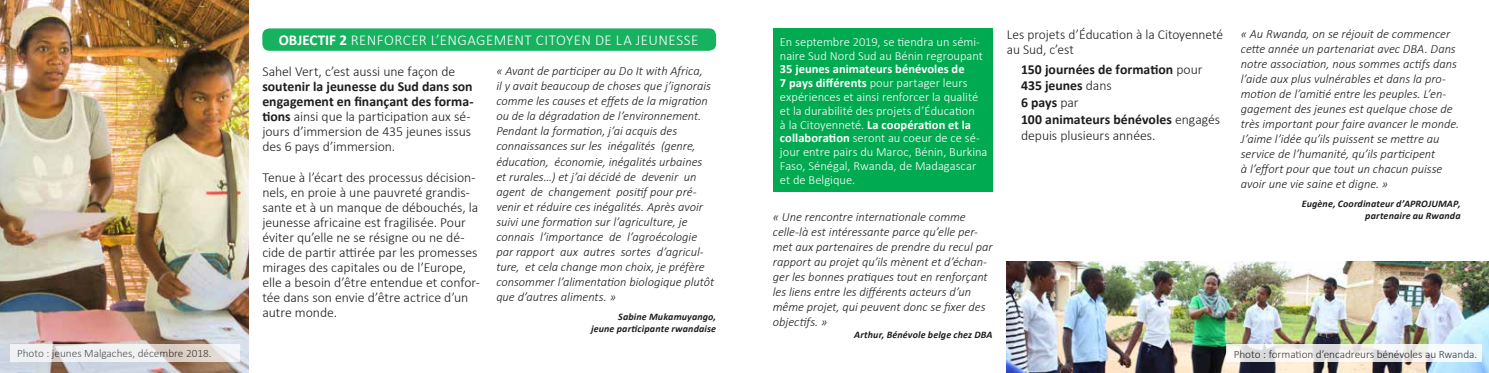
<style>
.page{position:relative;width:1489px;height:373px;background:#fff}
.page>*{position:absolute;margin:0;border:0;box-sizing:border-box;transform-origin:0 0}
.t1{font:300 15px "Calibri";letter-spacing:.025em;color:#fff}
.t2{font:300 13.75px/15px "Calibri";letter-spacing:-.005em;color:#1d1d1b}
.t3{font:700 13.75px "Calibri";color:#1d1d1b}
.t4{font:italic 300 12.5px/15px "Calibri";color:#1d1d1b}
.t5{font:300 12.5px/13.8px "Calibri";color:#fff}
.t6{font:300 11.25px "Calibri";color:#1d1d1b}
.t7{font:italic 700 10px/12px "Calibri";letter-spacing:.015em;color:#1d1d1b;text-align:right}
.s1{font-weight:700}
.s2{font-weight:300}
</style>
<div class="page">
<img style="left:0;top:0;width:248px;height:372px">
<img style="left:1006px;top:261px;width:482px;height:111px">
<svg style="left:10px;top:344px;width:229px;height:17px;fill:#eff1f2"></svg>
<div style="left:772px;top:28px;width:220px;height:163px;background:#00aa50"></div>
<svg style="left:1226px;top:344px;width:255px;height:17px"></svg>
<div style="left:262px;top:28px;width:454px;height:23px;background:#17b260;border-radius:7px"></div>
<p class="t6" style="left:17px;top:346px;width:196px">Photo : jeunes Malgaches, décembre 2018.</p>
<p class="t1" style="left:279px;top:31px;width:421px"><span class="s1">OBJECTIF 2</span> RENFORCER L’ENGAGEMENT CITOYEN DE LA JEUNESSE</p>
<p class="t4" style="left:496px;top:63px;width:219px">« Avant de participer au Do It with Africa,<br>il y avait beaucoup de choses que j’ignorais comme les causes et effets de la migration ou de la dégradation de l’environnement.<br>Pendant la formation, j’ai acquis des connaissances sur les inégalités (genre, éducation, économie, inégalités urbaines et rurales...) et j’ai décidé de devenir un agent de changement positif pour pré&shy;venir et réduire ces inégalités. Après avoir suivi une formation sur l’agriculture, je connais l’importance de l’agroécologie par rapport aux autres sortes d’agricul&shy;ture, et cela change mon choix, je préfère consommer l’alimentation biologique plutôt que d’autres aliments. »</p>
<p class="t7" style="left:591px;top:310px;width:126px">Sabine Mukamuyango,<br>jeune participante rwandaise</p>
<p class="t2" style="left:262px;top:64px;width:213px">Sahel Vert, c’est aussi une façon de <span class="s1">soutenir la jeunesse du Sud dans son engagement en finançant des forma&shy;tions</span> ainsi que la participation aux sé&shy;jours d’immersion de 435 jeunes issus des 6 pays d’immersion.</p>
<p class="t2" style="left:262px;top:169px;width:219px">Tenue à l’écart des processus décision&shy;nels, en proie à une pauvreté grandis&shy;sante et à un manque de débouchés, la jeunesse africaine est fragilisée. Pour éviter qu’elle ne se résigne ou ne dé&shy;cide de partir attirée par les promesses mirages des capitales ou de l’Europe, elle a besoin d’être entendue et confor&shy;tée dans son envie d’être actrice d’un autre monde.</p>
<p class="t5" style="left:780px;top:35px;width:209px">En septembre 2019, se tiendra un sémi&shy;naire Sud Nord Sud au Bénin regroupant <span class="s1">35 jeunes animateurs bénévoles de<br>7 pays différents</span> pour partager leurs expériences et ainsi renforcer la qualité et la durabilité des projets d’Éducation<br>à la Citoyenneté. <span class="s1">La coopération et la collaboration</span> seront au coeur de ce sé&shy;jour entre pairs du Maroc, Bénin, Burkina Faso, Sénégal, Rwanda, de Madagascar et de Belgique.</p>
<p class="t4" style="left:772px;top:209px;width:221px">« Une rencontre internationale comme celle-là est intéressante parce qu’elle per&shy;met aux partenaires de prendre du recul par rapport au projet qu’ils mènent et d’échan&shy;ger les bonnes pratiques tout en renforçant les liens entre les différents acteurs d’un même projet, qui peuvent donc se fixer des objectifs. »</p>
<p class="t7" style="left:854px;top:328px;width:140px">Arthur, Bénévole belge chez DBA</p>
<p class="t2" style="left:1006px;top:26px;width:218px">Les projets d’Éducation à la Citoyenneté au Sud, c’est</p>
<p class="t3" style="left:1020px;top:59px;width:183px">150 journées de formation <span class="s2">pour</span></p>
<p class="t3" style="left:1020px;top:76px;width:92px">435 jeunes <span class="s2">dans</span></p>
<p class="t3" style="left:1020px;top:92px;width:59px">6 pays <span class="s2">par</span></p>
<p class="t2" style="left:1020px;top:110px;width:201px;line-height:16.5px"><span class="s1">100 animateurs bénévoles</span> engagés depuis plusieurs années.</p>
<p class="t4" style="left:1240px;top:26px;width:220px">« Au Rwanda, on se réjouit de commencer cette année un partenariat avec DBA. Dans notre association, nous sommes actifs dans l’aide aux plus vulnérables et dans la pro&shy;motion de l’amitié entre les peuples. L’en&shy;gagement des jeunes est quelque chose de très important pour faire avancer le monde.<br>J’aime l’idée qu’ils puissent se mettre au service de l’humanité, qu’ils participent<br>à l’effort pour que tout un chacun puisse avoir une vie saine et digne. »</p>
<p class="t7" style="left:1301px;top:197px;width:160px">Eugène, Coordinateur d’APROJUMAP, partenaire au Rwanda</p>
<p class="t6" style="left:1233px;top:346px;width:245px">Photo : formation d’encadreurs bénévoles au Rwanda.</p>
</div>
